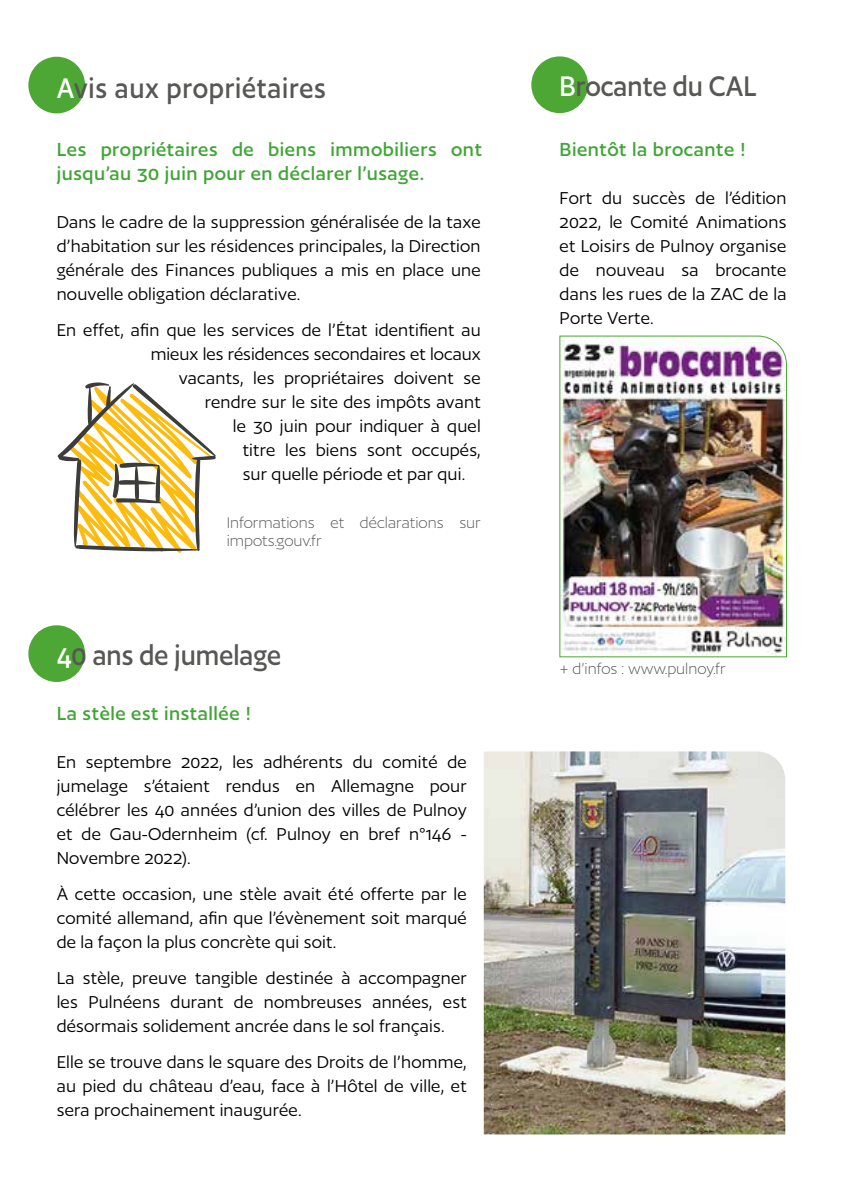
<style>
.page{position:relative;width:842px;height:1191px;background:#fff}
.page>*{position:absolute;margin:0;border:0;box-sizing:border-box;transform-origin:0 0}
.t1{font:500 33px "Author";color:#575756;scale:.91 1}
.t2{font:500 33px "Author";letter-spacing:.025em;color:#575756;scale:.91 1}
.t3{font:500 22px/24px "Author";letter-spacing:.025em;color:#3fa535}
.t4{font:20px/24px "Author";letter-spacing:.01em;color:#000;text-align:justify}
.t5{font:300 18px/18px "Author";color:#575756}
.s1{color:#fff}
</style>
<div class="page">
<div style="left:28px;top:625px;width:57px;height:57px;background:#4da734;border-radius:50%"></div>
<div style="left:28px;top:57px;width:57px;height:56px;background:#4da734;border-radius:50%"></div>
<img style="left:484px;top:751px;width:301px;height:383px">
<svg style="left:57px;top:382px;width:159px;height:171px"></svg>
<div style="left:531px;top:56px;width:57px;height:57px;background:#4da734;border-radius:50%"></div>
<img style="left:559px;top:335px;width:228px;height:322px">
<h1 class="t2" style="left:57px;top:71px;width:297px"><span class="s1">A</span>vis aux propriétaires</h1>
<p class="t3" style="left:57px;top:137px;width:427px">Les propriétaires de biens immobiliers ont jusqu’au 30 juin pour en déclarer l’usage.</p>
<p class="t4" style="left:57px;top:210px;width:425px">Dans le cadre de la suppression généralisée de la taxe d’habitation sur les résidences principales, la Direction générale des Finances publiques a mis en place une nouvelle obligation déclarative.</p>
<p class="t4" style="left:57px;top:318px;width:426px">En effet, afin que les services de l’État identifient au</p>
<p class="t4" style="left:151px;top:342px;width:332px">mieux les résidences secondaires et locaux</p>
<p class="t4" style="left:179px;top:366px;width:303px">vacants, les propriétaires doivent se</p>
<p class="t4" style="left:205px;top:390px;width:277px">rendre sur le site des impôts avant</p>
<p class="t4" style="left:233px;top:414px;width:250px">le 30 juin pour indiquer à quel</p>
<p class="t4" style="left:243px;top:438px;width:240px">titre les biens sont occupés,</p>
<p class="t4" style="left:243px;top:462px;width:224px">sur quelle période et par qui.</p>
<p class="t5" style="left:227px;top:513px;width:255px">Informations et déclarations sur impots.gouv.fr</p>
<h1 class="t1" style="left:57px;top:638px;width:248px"><span class="s1">4</span>0 ans de jumelage</h1>
<p class="t3" style="left:57px;top:701px;width:196px">La stèle est installée !</p>
<p class="t4" style="left:57px;top:750px;width:412px">En septembre 2022, les adhérents du comité de jumelage s’étaient rendus en Allemagne pour célébrer les 40 années d’union des villes de Pulnoy et de Gau-Odernheim (cf. Pulnoy en bref n°146 - Novembre 2022).</p>
<p class="t4" style="left:57px;top:882px;width:412px">À cette occasion, une stèle avait été offerte par le comité allemand, afin que l’évènement soit marqué de la façon la plus concrète qui soit.</p>
<p class="t4" style="left:57px;top:966px;width:412px">La stèle, preuve tangible destinée à accompagner les Pulnéens durant de nombreuses années, est désormais solidement ancrée dans le sol français.</p>
<p class="t4" style="left:57px;top:1050px;width:412px">Elle se trouve dans le square des Droits de l’homme, au pied du château d’eau, face à l’Hôtel de ville, et sera prochainement inaugurée.</p>
<h1 class="t1" style="left:560px;top:69px;width:218px"><span class="s1">B</span>rocante du CAL</h1>
<p class="t3" style="left:560px;top:137px;width:188px">Bientôt la brocante !</p>
<p class="t4" style="left:560px;top:186px;width:228px">Fort du succès de l’édition 2022, le Comité Animations et Loisirs de Pulnoy organise de nouveau sa brocante dans les rues de la ZAC de la Porte Verte.</p>
<p class="t5" style="left:560px;top:659px;width:167px">+ d’infos : www.pulnoy.fr</p>
</div>
